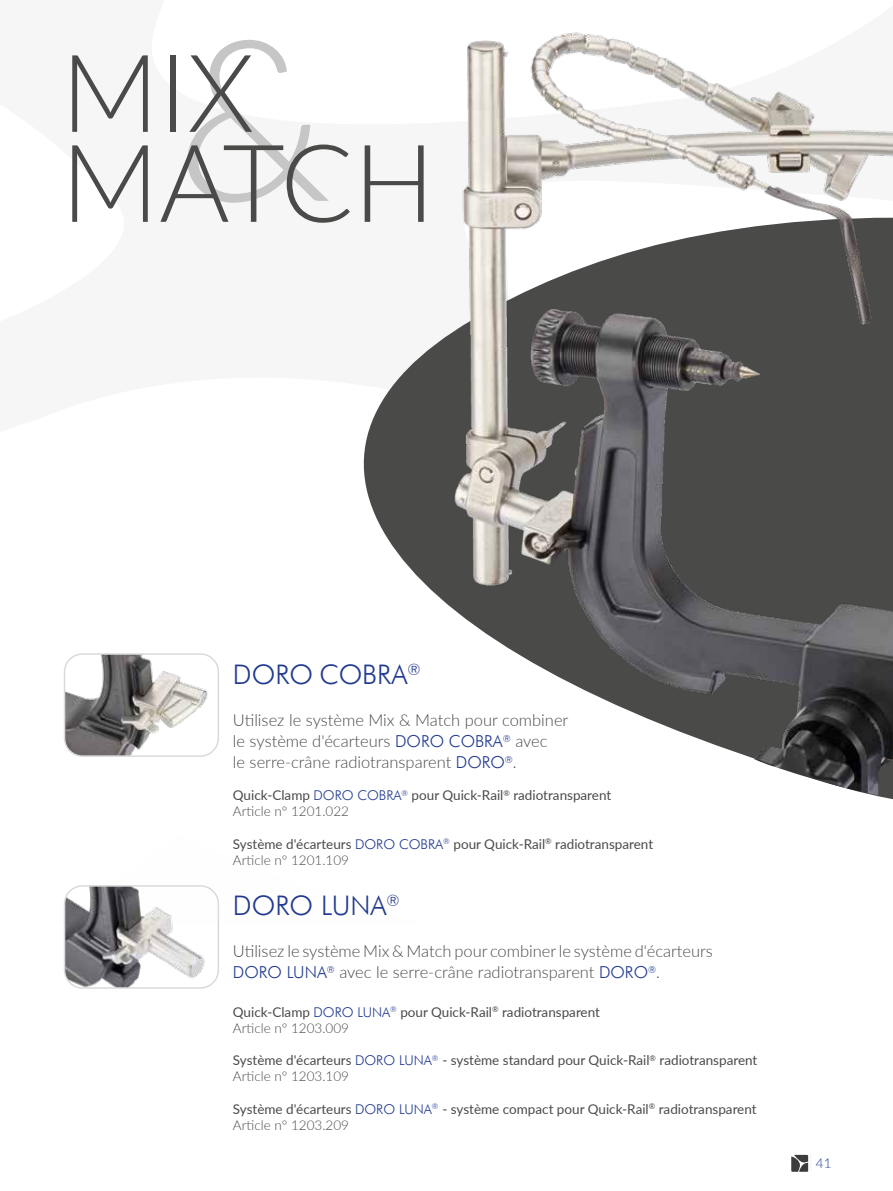
<style>
.page{position:relative;width:893px;height:1191px;background:#fff}
.page>*{position:absolute;margin:0;border:0;box-sizing:border-box;transform-origin:0 0}
.t1{font:300 225px "Lato";color:#c6c6c6}
.t2{font:300 108px/90px "Lato";color:#4a4a49}
.t3{font:300 27px "Futura BT";color:#213a8f}
.t4{font:300 16.5px/21px "Lato";color:#4a4a49}
.t5{font:13.5px/16.2px "Lato";color:#4a4a49}
.t6{font:300 13.5px "Lato";color:#213a8f}
.s1{font-family:"Futura BT";color:#213a8f}
.s2{font-family:"Futura BT";font-weight:300;color:#213a8f}
.s3{font-weight:300}
.s4{font-size:18px;color:#efefef}
</style>
<div class="page">
<svg style="left:791px;top:1154px;width:17px;height:17px"></svg>
<svg style="left:363px;top:340px;width:530px;height:460px"></svg>
<img style="left:67px;top:656px;width:149px;height:98px">
<div style="left:64px;top:653px;width:155px;height:104px;border:2px solid #dadada;border-radius:18px"></div>
<img style="left:65px;top:888px;width:153px;height:100px">
<div style="left:64px;top:885px;width:155px;height:103px;border:2px solid #dadada;border-radius:18px"></div>
<img style="left:441px;top:32px;width:452px;height:764px">
<h1 class="t1" style="left:175px;top:-37px;width:159px">&amp;</h1>
<h2 class="t2" style="left:61px;top:44px;width:375px">MIX<br>MATCH</h2>
<h3 class="t3" style="left:233px;top:658px;width:189px">DORO COBRA<sup>®</sup></h3>
<p class="t4" style="left:233px;top:709px;width:337px">Utilisez le système Mix &amp; Match pour combiner le système d'écarteurs <span class="s1">DORO COBRA</span><sup>®</sup> avec<br>le serre-crâne radiotransparent <span class="s1">DORO</span><sup>®</sup>.</p>
<p class="t5" style="left:233px;top:786px;width:380px">Quick-Clamp <span class="s2">DORO COBRA</span><sup>®</sup> pour Quick-Rail<sup>®</sup> radiotransparent<br><span class="s3">Article n° 1201.022</span></p>
<p class="t5" style="left:233px;top:835px;width:422px">Système d'écarteurs <span class="s2">DORO COBRA</span><sup>®</sup> pour Quick-Rail<sup>®</sup> radiotransparent<br><span class="s3">Article n° 1201.109</span></p>
<h3 class="t3" style="left:233px;top:889px;width:168px">DORO LUNA<sup>®</sup></h3>
<p class="t4" style="left:233px;top:940px;width:481px">Utilisez le système Mix &amp; Match pour combiner le système d'écarteurs<br><span class="s1">DORO LUNA</span><sup>®</sup> avec le serre-crâne radiotransparent <span class="s1">DORO</span><sup>®</sup>.</p>
<p class="t5" style="left:233px;top:1003px;width:369px">Quick-Clamp <span class="s2">DORO LUNA</span><sup>®</sup> pour Quick-Rail<sup>®</sup> radiotransparent<br><span class="s3">Article n° 1203.009</span></p>
<p class="t5" style="left:233px;top:1051px;width:526px">Système d'écarteurs <span class="s2">DORO LUNA</span><sup>®</sup> - système standard pour Quick-Rail<sup>®</sup> radiotransparent<br><span class="s3">Article n° 1203.109</span></p>
<p class="t5" style="left:233px;top:1100px;width:525px">Système d'écarteurs <span class="s2">DORO LUNA</span><sup>®</sup> - système compact pour Quick-Rail<sup>®</sup> radiotransparent<br><span class="s3">Article n° 1203.209</span></p>
<p class="t6" style="left:808px;top:1154px;width:25px"><span class="s4">|</span> 41</p>
</div>
